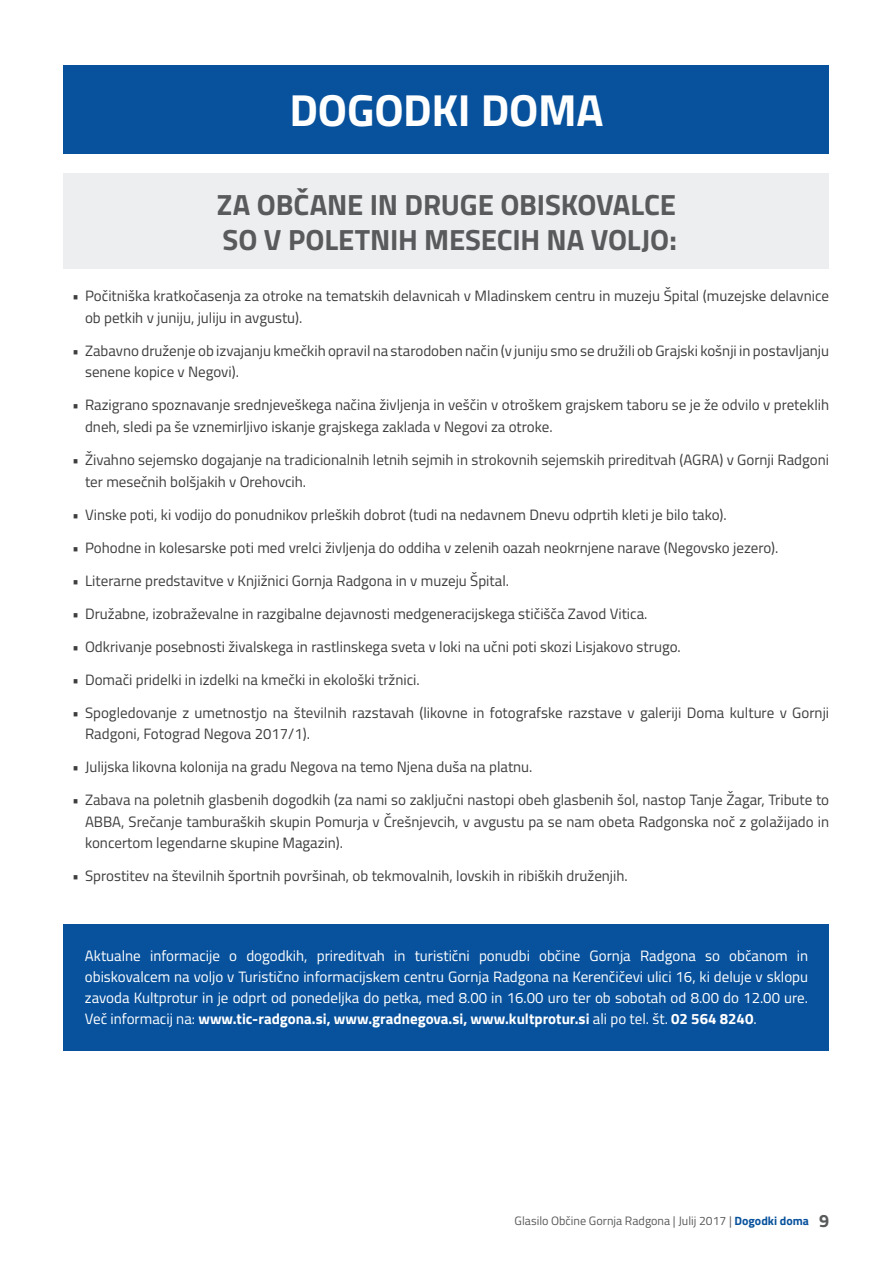
<style>
.page{position:relative;width:893px;height:1263px;background:#fff}
.page>*{position:absolute;margin:0;border:0;box-sizing:border-box;transform-origin:0 0}
.t1{font:700 45px "Titillium";letter-spacing:-.005em;color:#fff}
.t2{font:700 29.25px/35.1px "Titillium";letter-spacing:-.005em;color:#595a5b}
.t3{font:15px/21.6px "Titillium";color:#3e3e40}
.t4{font:15px/21px "Titillium";color:#fff;text-align:justify}
.t5{font:12.15px "Titillium";color:#595a5b}
.s1{font-weight:700}
.s2{font-weight:700;font-size:12px;color:#08529d}
.s3{font-weight:700;font-size:18px}
</style>
<div class="page">
<div style="left:64px;top:924px;width:765px;height:126px;background:#08529d"></div>
<div style="left:64px;top:65px;width:765px;height:89px;background:#08529d"></div>
<div style="left:64px;top:174px;width:765px;height:95px;background:#edeeef"></div>
<h1 class="t1" style="left:289px;top:76px;width:315px">DOGODKI DOMA</h1>
<h2 class="t2" style="left:217px;top:185px;width:461px">ZA OBČANE IN DRUGE OBISKOVALCE<br>SO V POLETNIH MESECIH NA VOLJO:</h2>
<p class="t3" style="left:85px;top:284px;width:746px;text-indent:-13px">• Počitniška kratkočasenja za otroke na tematskih delavnicah v Mladinskem centru in muzeju Špital (muzejske delavnice ob petkih v juniju, juliju in avgustu).</p>
<p class="t3" style="left:85px;top:339px;width:746px;text-indent:-13px">• Zabavno druženje ob izvajanju kmečkih opravil na starodoben način (v juniju smo se družili ob Grajski košnji in postavljanju senene kopice v Negovi).</p>
<p class="t3" style="left:85px;top:394px;width:746px;text-indent:-13px">• Razigrano spoznavanje srednjeveškega načina življenja in veščin v otroškem grajskem taboru se je že odvilo v preteklih dneh, sledi pa še vznemirljivo iskanje grajskega zaklada v Negovi za otroke.</p>
<p class="t3" style="left:85px;top:448px;width:746px;text-indent:-13px">• Živahno sejemsko dogajanje na tradicionalnih letnih sejmih in strokovnih sejemskih prireditvah (AGRA) v Gornji Radgoni ter mesečnih bolšjakih v Orehovcih.</p>
<p class="t3" style="left:72px;top:503px;width:656px">• Vinske poti, ki vodijo do ponudnikov prleških dobrot (tudi na nedavnem Dnevu odprtih kleti je bilo tako).</p>
<p class="t3" style="left:72px;top:536px;width:707px">• Pohodne in kolesarske poti med vrelci življenja do oddiha v zelenih oazah neokrnjene narave (Negovsko jezero).</p>
<p class="t3" style="left:72px;top:569px;width:438px">• Literarne predstavitve v Knjižnici Gornja Radgona in v muzeju Špital.</p>
<p class="t3" style="left:72px;top:602px;width:577px">• Družabne, izobraževalne in razgibalne dejavnosti medgeneracijskega stičišča Zavod Vitica.</p>
<p class="t3" style="left:72px;top:635px;width:610px">• Odkrivanje posebnosti živalskega in rastlinskega sveta v loki na učni poti skozi Lisjakovo strugo.</p>
<p class="t3" style="left:72px;top:668px;width:349px">• Domači pridelki in izdelki na kmečki in ekološki tržnici.</p>
<p class="t3" style="left:85px;top:701px;width:746px;text-indent:-13px">• Spogledovanje z umetnostjo na številnih razstavah (likovne in fotografske razstave v galeriji Doma kulture v Gornji<br>Radgoni, Fotograd Negova 2017/1).</p>
<p class="t3" style="left:72px;top:755px;width:462px">• Julijska likovna kolonija na gradu Negova na temo Njena duša na platnu.</p>
<p class="t3" style="left:85px;top:788px;width:746px;text-align:justify;text-indent:-13px">• Zabava na poletnih glasbenih dogodkih (za nami so zaključni nastopi obeh glasbenih šol, nastop Tanje Žagar, Tribute to ABBA, Srečanje tamburaških skupin Pomurja v Črešnjevcih, v avgustu pa se nam obeta Radgonska noč z golažijado in koncertom legendarne skupine Magazin).</p>
<p class="t3" style="left:72px;top:865px;width:557px">• Sprostitev na številnih športnih površinah, ob tekmovalnih, lovskih in ribiških druženjih.</p>
<p class="t4" style="left:85px;top:945px;width:725px">Aktualne informacije o dogodkih, prireditvah in turistični ponudbi občine Gornja Radgona so občanom in obiskovalcem na voljo v Turistično informacijskem centru Gornja Radgona na Kerenčičevi ulici 16, ki deluje v sklopu zavoda Kultprotur in je odprt od ponedeljka do petka, med 8.00 in 16.00 uro ter ob sobotah od 8.00 do 12.00 ure.<br>Več informacij na: <span class="s1">www.tic-radgona.si, www.gradnegova.si, www.kultprotur.si</span> ali po tel. št. <span class="s1">02 564 8240</span>.</p>
<p class="t5" style="left:515px;top:1211px;width:316px">Glasilo Občine Gornja Radgona | Julij 2017 | <span class="s2">Dogodki doma</span> <span class="s3">9</span></p>
</div>
